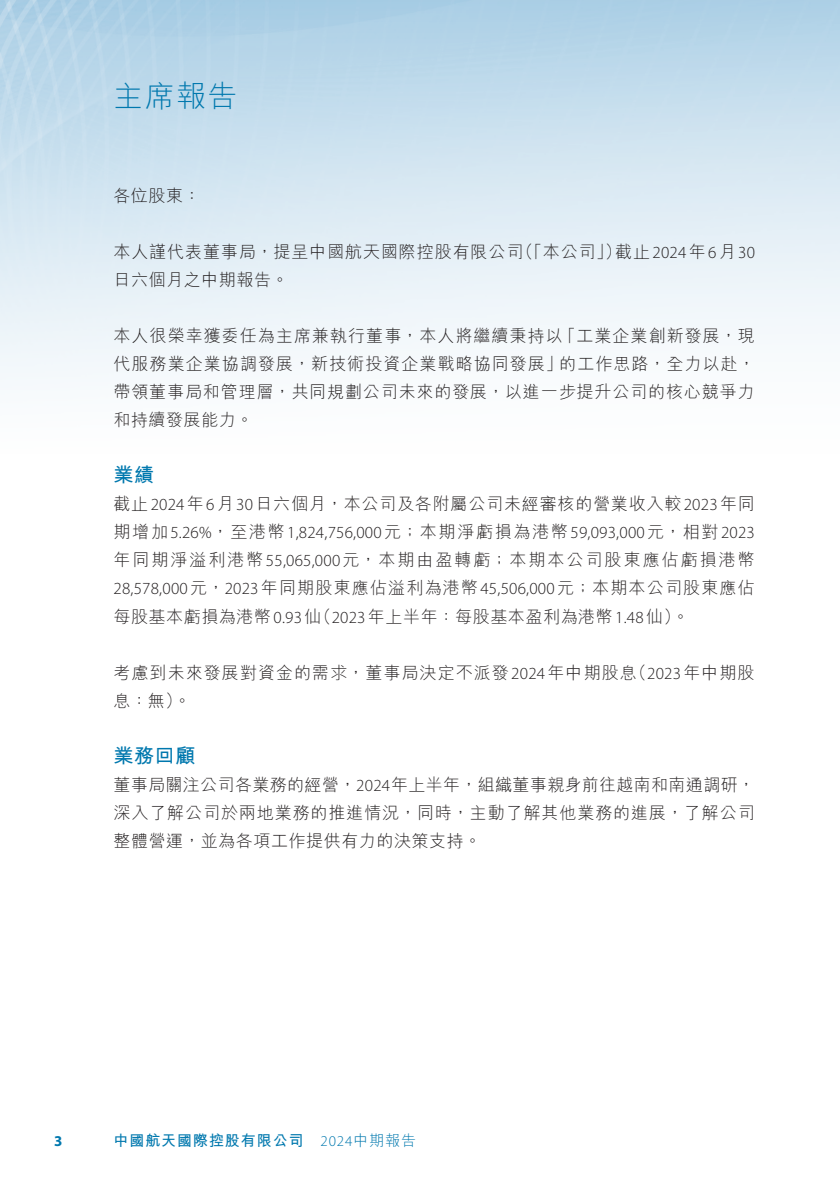
<style>
.page{position:relative;width:840px;height:1191px;background:#fff}
.page>*{position:absolute;margin:0;border:0;box-sizing:border-box;transform-origin:0 0}
.t1{font:300 30px "M Hei HK";color:#0078ae}
._01_H1{font:700 20px "M Hei HK";letter-spacing:.03em;color:#0078ae}
._00_txt{font:300 17px/28px "M Hei HK";letter-spacing:.055em;color:#231f20}
._00_txt-2{font:300 17px "Myriad Pro";letter-spacing:.015em;color:#231f20}
.t2{font:700 15px "M Hei HK";letter-spacing:.06em;color:#0078ae}
.t3{font:300 15px "Myriad Pro";color:#0078ae}
.t4{font:700 15px "Myriad Pro";color:#0078ae}
.s1{font-family:"M Hei HK"}
.s2{font-family:"Myriad Pro"}
</style>
<div class="page">
<p class="t1" style="left:113px;top:80px;width:126px">主席報告</p>
<p class="_00_txt" style="left:113px;top:182px;width:88px">各位股東：</p>
<p class="_00_txt" style="left:516px;top:238px;width:107px">（「本公司」）</p>
<p class="_00_txt" style="left:113px;top:238px;width:411px">本人謹代表董事局，提呈中國航天國際控股有限公司日六個月之中期報告。</p>
<p class="_00_txt-2" style="left:615px;top:242px;width:141px"><span class="s1">截止</span>2024<span class="s1">年</span>6<span class="s1">月</span>30</p>
<p class="_00_txt" style="left:559px;top:322px;width:197px;text-indent:-445px">本人很榮幸獲委任為主席兼執行董事，本人將繼續秉持以<br>的工作思路，全力以赴，</p>
<p class="_00_txt" style="left:558px;top:322px;width:197px">「工業企業創新發展，現</p>
<p class="_00_txt" style="left:113px;top:350px;width:642px">代服務業企業協調發展，新技術投資企業戰略協同發展」<br>帶領董事局和管理層，共同規劃公司未來的發展，以進一步提升公司的核心競爭力和持續發展能力。</p>
<p class="_01_H1" style="left:113px;top:460px;width:42px">業績</p>
<p class="_00_txt" style="left:113px;top:490px;width:642px;text-align:justify">截止<span class="s2">2024</span>年<span class="s2">6</span>月<span class="s2">30</span>日六個月，本公司及各附屬公司未經審核的營業收入較<span class="s2">2023</span>年同期增加<span class="s2">5.26%</span>，至港幣<span class="s2">1,824,756,000</span>元；本期淨虧損為港幣<span class="s2">59,093,000</span>元，相對<span class="s2">2023</span>年同期淨溢利港幣<span class="s2">55,065,000</span>元，本期由盈轉虧；本期本公司股東應佔虧損港幣<span class="s2">28,578,000</span>元，<span class="s2">2023</span>年同期股東應佔溢利為港幣<span class="s2">45,506,000</span>元；本期本公司股東應佔每股基本虧損為港幣<span class="s2">0.93</span> （仙 <span class="s2">2023</span>年上半年：每股基本盈利為港幣<span class="s2">1.48</span>仙。(</p>
<p class="_00_txt" style="left:629px;top:658px;width:126px">（<span class="s2">2023</span>年中期股</p>
<p class="_00_txt" style="left:113px;top:658px;width:524px">考慮到未來發展對資金的需求，董事局決定不派發<span class="s2">2024</span>年中期股息息：無。(</p>
<p class="_01_H1" style="left:113px;top:740px;width:83px">業務回顧</p>
<p class="_00_txt" style="left:113px;top:770px;width:642px;text-align:justify">董事局關注公司各業務的經營，<span class="s2">2024</span>年上半年，組織董事親身前往越南和南通調研，深入了解公司於兩地業務的推進情況，同時，主動了解其他業務的進展，了解公司整體營運，並為各項工作提供有力的決策支持。</p>
<p class="t4" style="left:54px;top:1131px;width:10px">3</p>
<p class="t2" style="left:113px;top:1129px;width:191px">中國航天國際控股有限公司</p>
<p class="t3" style="left:320px;top:1131px;width:97px">2024<span class="s1">中期報告</span></p>
</div>
